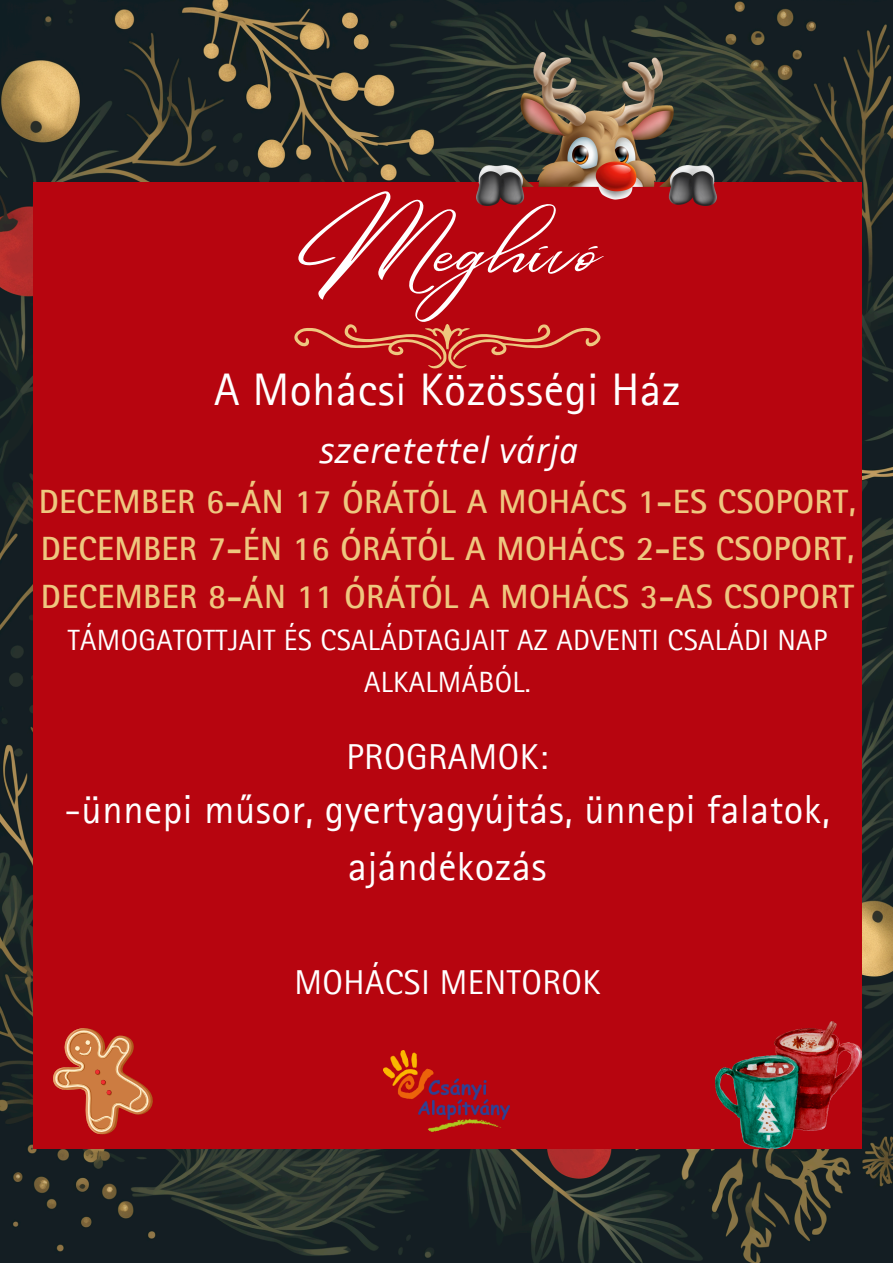
<style>
.page{position:relative;width:893px;height:1263px;background:#fff}
.page>*{position:absolute;margin:0;border:0;box-sizing:border-box;transform-origin:0 0}
.t1{font:84.53px "Andasia";letter-spacing:.015em;color:#fff}
.t2{font:45.75px "Rotis Sans Serif Pro";letter-spacing:.015em;color:#fff}
.t3{font:40.58px/56.8px "Rotis Sans Serif Pro";letter-spacing:.015em;color:#fff;text-align:center}
.t4{font:italic 39.9px "Rotis Sans Serif Pro";letter-spacing:.015em;color:#fff}
.t5{font:36.08px "Rotis Sans Serif Pro";letter-spacing:.015em;color:#fff}
.t6{font:34.65px "Rotis Sans Serif Pro";letter-spacing:.015em;color:#fff}
.t7{font:700 33.75px/47.2px "Rotis Sans Serif Pro";letter-spacing:.015em;color:#eec77f;text-align:justify}
.t8{font:29.4px/41.1px "Rotis Sans Serif Pro";letter-spacing:.015em;color:#fff;text-align:center}
</style>
<div class="page">
<img style="left:0;top:0;width:893px;height:1263px">
<div style="left:33px;top:182px;width:828px;height:966px;background:#b7050f"></div>
<svg style="left:294px;top:324px;width:306px;height:44px"></svg>
<img style="left:476px;top:52px;width:241px;height:154px">
<svg style="left:53px;top:1028px;width:100px;height:107px"></svg>
<img style="left:716px;top:1021px;width:145px;height:127px">
<img style="left:383px;top:1051px;width:127px;height:81px">
<p class="t1" style="left:291px;top:185px;width:313px">Meghívó</p>
<h2 class="t2" style="left:214px;top:373px;width:468px">A Mohácsi Közösségi Ház</h2>
<p class="t4" style="left:318px;top:435px;width:260px">szeretettel várja</p>
<p class="t7" style="left:39px;top:483px;width:819px">DECEMBER 6-ÁN 17 ÓRÁTÓL A MOHÁCS 1-ES CSOPORT, DECEMBER 7-ÉN 16 ÓRÁTÓL A MOHÁCS 2-ES CSOPORT, DECEMBER 8-ÁN 11 ÓRÁTÓL A MOHÁCS 3-AS CSOPORT</p>
<p class="t8" style="left:68px;top:624px;width:761px">TÁMOGATOTTJAIT ÉS CSALÁDTAGJAIT AZ ADVENTI CSALÁDI NAP<br>ALKALMÁBÓL.</p>
<p class="t5" style="left:346px;top:744px;width:203px">PROGRAMOK:</p>
<p class="t3" style="left:65px;top:786px;width:767px">-ünnepi műsor, gyertyagyújtás, ünnepi falatok, ajándékozás</p>
<p class="t6" style="left:294px;top:970px;width:307px">MOHÁCSI MENTOROK</p>
</div>
